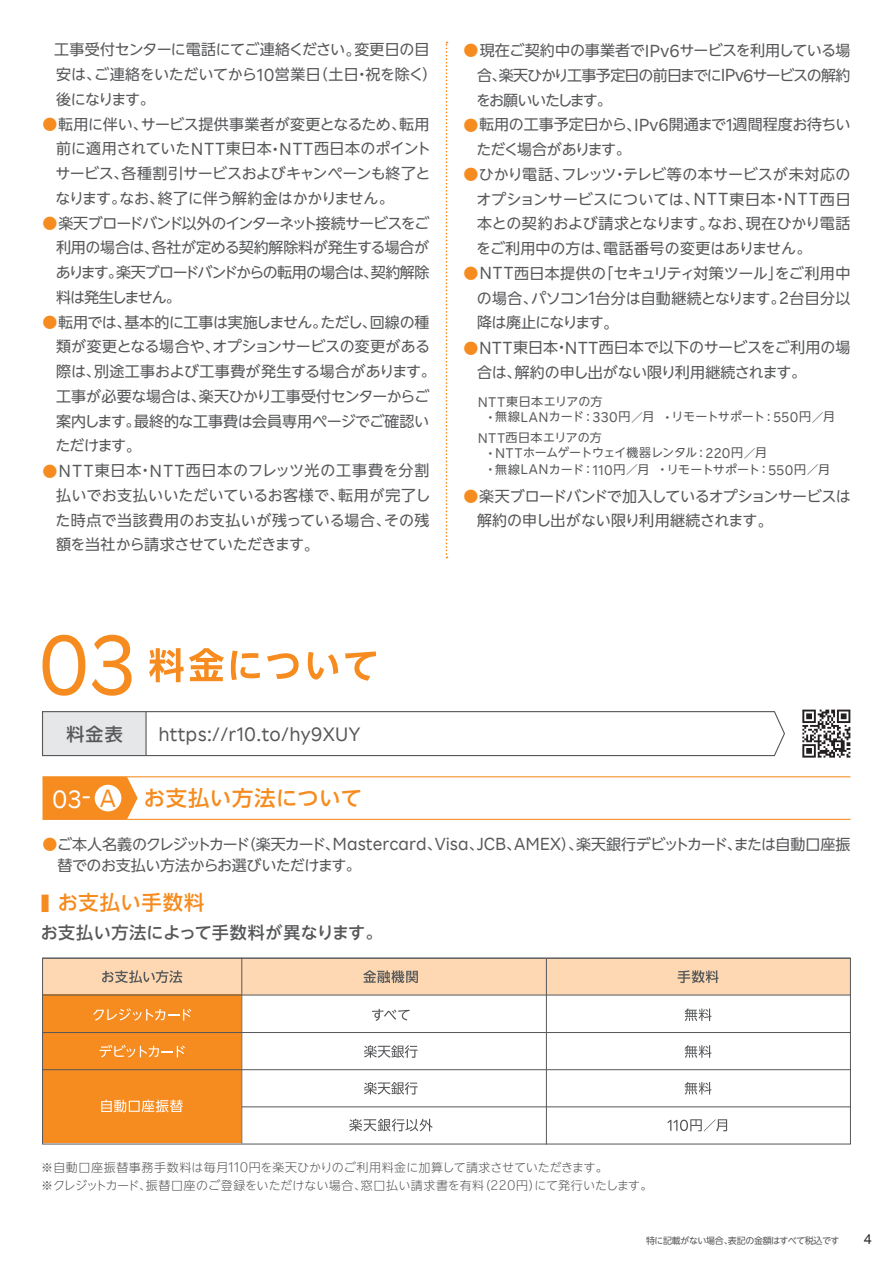
<style>
.page{position:relative;width:893px;height:1263px;background:#fff}
.page>*{position:absolute;margin:0;border:0;box-sizing:border-box;transform-origin:0 0}
.t1{font:500 21.3px "UD Shin Go NT Pro";letter-spacing:.03em;color:#f68b1f}
.t2{font:500 20.25px "UD Shin Go NT Pro";letter-spacing:.05em;color:#f68b1f;scale:.4 1}
.t3{font:19.65px "Rakuten Sans";letter-spacing:.015em;color:#57585a}
.t4{font:500 18px "UD Shin Go NT Pro";color:#57585a}
.t5{font:500 16.95px "UD Shin Go NT Pro";letter-spacing:.025em;color:#57585a}
.t6{font:15px/24.8px "UD Shin Go NT Pro";letter-spacing:-.03em;color:#57585a;text-align:justify}
.t7{font:15px/24.8px "UD Shin Go NT Pro";color:#57585a}
.t8{font:14.1px "Rakuten Sans";color:#231f20}
.t9{font:12px/15px "UD Shin Go NT Pro";letter-spacing:-.02em;color:#57585a}
.t10{font:300 12px/18px "UD Shin Go NT Pro";letter-spacing:.01em;color:#57585a}
.t11{font:9px "UD Shin Go NT Pro";letter-spacing:-.05em;color:#57585a}
.s1{font-family:"Rakuten Sans";font-size:17.7px}
.s2{color:#f68b1f}
.s3{font-family:"Rakuten Sans";font-size:14.1px}
.s4{font-family:"Rakuten Sans";font-weight:400;font-size:25.35px;color:#fff}
.s5{font-family:"Rakuten Sans";font-weight:400;font-size:25.35px}
</style>
<div class="page">
<svg style="left:446px;top:42px;width:1px;height:516px"></svg>
<div style="left:42px;top:958px;width:808px;height:36px;background:#fdd8b2"></div>
<div style="left:42px;top:995px;width:199px;height:148px;background:#f68b1f"></div>
<svg style="left:149px;top:648px;width:75px;height:34px"></svg>
<svg style="left:231px;top:651px;width:29px;height:29px"></svg>
<svg style="left:267px;top:653px;width:32px;height:26px"></svg>
<svg style="left:308px;top:652px;width:30px;height:27px"></svg>
<svg style="left:345px;top:651px;width:31px;height:30px"></svg>
<svg style="left:43px;top:635px;width:42px;height:61px"></svg>
<svg style="left:92px;top:635px;width:40px;height:61px"></svg>
<svg style="left:42px;top:711px;width:743px;height:46px"></svg>
<hr style="left:145px;top:712px;width:2px;height:43px;background:#57585a">
<hr style="left:43px;top:819px;width:807px;height:1px;background:#f68b1f">
<hr style="left:43px;top:776px;width:807px;height:1px;background:#f68b1f">
<svg style="left:43px;top:777px;width:95px;height:42px;background:#f6932f"></svg>
<div style="left:95px;top:785px;width:26px;height:26px;background:#fff;border-radius:50%"></div>
<hr style="left:241px;top:958px;width:1px;height:185px;background:#57585a">
<hr style="left:546px;top:959px;width:1px;height:185px;background:#57585a">
<hr style="left:43px;top:994px;width:807px;height:1px;background:#57585a">
<hr style="left:43px;top:958px;width:807px;height:1px;background:#57585a">
<hr style="left:43px;top:1032px;width:807px;height:1px;background:#57585a">
<hr style="left:43px;top:1069px;width:807px;height:1px;background:#57585a">
<hr style="left:242px;top:1106px;width:608px;height:1px;background:#57585a">
<svg style="left:102px;top:970px;width:80px;height:13px"></svg>
<svg style="left:363px;top:970px;width:55px;height:13px"></svg>
<svg style="left:372px;top:1009px;width:38px;height:12px"></svg>
<svg style="left:364px;top:1045px;width:54px;height:13px"></svg>
<svg style="left:364px;top:1082px;width:54px;height:12px"></svg>
<svg style="left:349px;top:1119px;width:83px;height:12px"></svg>
<svg style="left:685px;top:1008px;width:26px;height:13px"></svg>
<svg style="left:685px;top:1045px;width:26px;height:13px"></svg>
<svg style="left:685px;top:1082px;width:26px;height:12px"></svg>
<svg style="left:667px;top:1119px;width:60px;height:12px"></svg>
<svg style="left:678px;top:970px;width:41px;height:13px"></svg>
<svg style="left:93px;top:1008px;width:98px;height:12px"></svg>
<svg style="left:100px;top:1045px;width:85px;height:12px"></svg>
<svg style="left:101px;top:1099px;width:82px;height:13px"></svg>
<svg style="left:802px;top:710px;width:48px;height:48px"></svg>
<p class="t6" style="left:54px;top:37px;width:385px;text-align:left">工事受付センターに電話にてご連絡ください。変更日の目安は、ご連絡をいただいてから<span class="s1">10</span>営業日（土日・祝を除く）後になります。</p>
<p class="t6" style="left:56px;top:111px;width:377px;text-indent:-13px"><span class="s2">●</span>転用に伴い、サービス提供事業者が変更となるため、転用前に適用されていた<span class="s1">NTT</span>東日本・<span class="s1">NTT</span>西日本のポイントサービス、各種割引サービスおよびキャンペーンも終了となります。なお、終了に伴う解約金はかかりません。</p>
<p class="t6" style="left:56px;top:210px;width:375px;text-indent:-13px"><span class="s2">●</span>楽天ブロードバンド以外のインターネット接続サービスをご利用の場合は、各社が定める契約解除料が発生する場合があります。楽天ブロードバンドからの転用の場合は、契約解除料は発生しません。</p>
<p class="t6" style="left:56px;top:309px;width:382px;text-align:left;text-indent:-13px"><span class="s2">●</span>転用では、基本的に工事は実施しません。ただし、回線の種類が変更となる場合や、オプションサービスの変更がある際は、別途工事および工事費が発生する場合があります。工事が必要な場合は、楽天ひかり工事受付センターからご案内します。最終的な工事費は会員専用ページでご確認いただけます。</p>
<p class="t6" style="left:56px;top:458px;width:376px;text-indent:-13px"><span class="s2">●</span><span class="s1">NTT</span>東日本・<span class="s1">NTT</span>西日本のフレッツ光の工事費を分割払いでお支払いいただいているお客様で、転用が完了した時点で当該費用のお支払いが残っている場合、その残額を当社から請求させていただきます。</p>
<p class="t6" style="left:476px;top:38px;width:376px;text-indent:-13px"><span class="s2">●</span>現在ご契約中の事業者で<span class="s1">IPv6</span>サービスを利用している場合、楽天ひかり工事予定日の前日までに<span class="s1">IPv6</span>サービスの解約をお願いいたします。</p>
<p class="t6" style="left:476px;top:112px;width:376px;text-indent:-13px"><span class="s2">●</span>転用の工事予定日から、<span class="s1">IPv6</span>開通まで<span class="s1">1</span>週間程度お待ちいただく場合があります。</p>
<p class="t6" style="left:476px;top:161px;width:376px;text-indent:-13px"><span class="s2">●</span>ひかり電話、フレッツ・テレビ等の本サービスが未対応のオプションサービスについては、<span class="s1">NTT</span>東日本・<span class="s1">NTT</span>西日本との契約および請求となります。なお、現在ひかり電話をご利用中の方は、電話番号の変更はありません。</p>
<p class="t6" style="left:477px;top:260px;width:375px;text-indent:-13px"><span class="s2">●</span><span class="s1">NTT</span>西日本提供の「セキュリティ対策ツール」をご利用中の場合、パソコン<span class="s1">1</span>台分は自動継続となります。<span class="s1">2</span>台目分以降は廃止になります。</p>
<p class="t7" style="left:477px;top:335px;width:375px;text-indent:-14px"><span class="s2">●</span><span class="s1">NTT</span>東日本・<span class="s1">NTT</span>西日本で以下のサービスをご利用の場合は、解約の申し出がない限り利用継続されます。</p>
<p class="t9" style="left:484px;top:394px;width:352px;text-indent:-7px"><span class="s3">NTT</span>東日本エリアの方<br>・無線<span class="s3">LAN</span>カード：<span class="s3">330</span>円／月 ・リモートサポート：<span class="s3">550</span>円／月</p>
<p class="t9" style="left:484px;top:430px;width:284px;text-indent:-7px"><span class="s3">NTT</span>西日本エリアの方<br>・<span class="s3">NTT</span>ホームゲートウェイ機器レンタル：<span class="s3">220</span>円／月</p>
<p class="t9" style="left:484px;top:461px;width:347px">・無線<span class="s3">LAN</span>カード：<span class="s3">110</span>円／月 ・リモートサポート：<span class="s3">550</span>円／月</p>
<p class="t6" style="left:477px;top:483px;width:375px;text-indent:-14px"><span class="s2">●</span>楽天ブロードバンドで加入しているオプションサービスは解約の申し出がない限り利用継続されます。</p>
<p class="t4" style="left:67px;top:719px;width:58px">料金表</p>
<h3 class="t3" style="left:158px;top:723px;width:204px">https://r10.to/hy9XUY</h3>
<h1 class="t1" style="left:52px;top:780px;width:311px"><span class="s4">03-</span> <span class="s5">A</span> お支払い方法について</h1>
<p class="t6" style="left:58px;top:833px;width:794px;line-height:21px;text-indent:-15px"><span class="s2">●</span>ご本人名義のクレジットカード（楽天カード、<span class="s1">Mastercard</span>、<span class="s1">Visa</span>、<span class="s1">JCB</span>、<span class="s1">AMEX</span>）、楽天銀行デビットカード、または自動口座振替でのお支払い方法からお選びいただけます。</p>
<h2 class="t2" style="left:41px;top:886px;width:409px">■ お支払い手数料</h2>
<p class="t5" style="left:41px;top:919px;width:343px">お支払い方法によって手数料が異なります。</p>
<p class="t10" style="left:41px;top:1158px;width:613px">※自動口座振替事務手数料は毎月<span class="s3">110</span>円を楽天ひかりのご利用料金に加算して請求させていただきます。<br>※クレジットカード、振替口座のご登録をいただけない場合、窓口払い請求書を有料（<span class="s3">220</span>円）にて発行いたします。</p>
<p class="t11" style="left:646px;top:1233px;width:195px">特に記載がない場合、表記の金額はすべて税込です</p>
<p class="t8" style="left:864px;top:1232px;width:9px">4</p>
</div>
